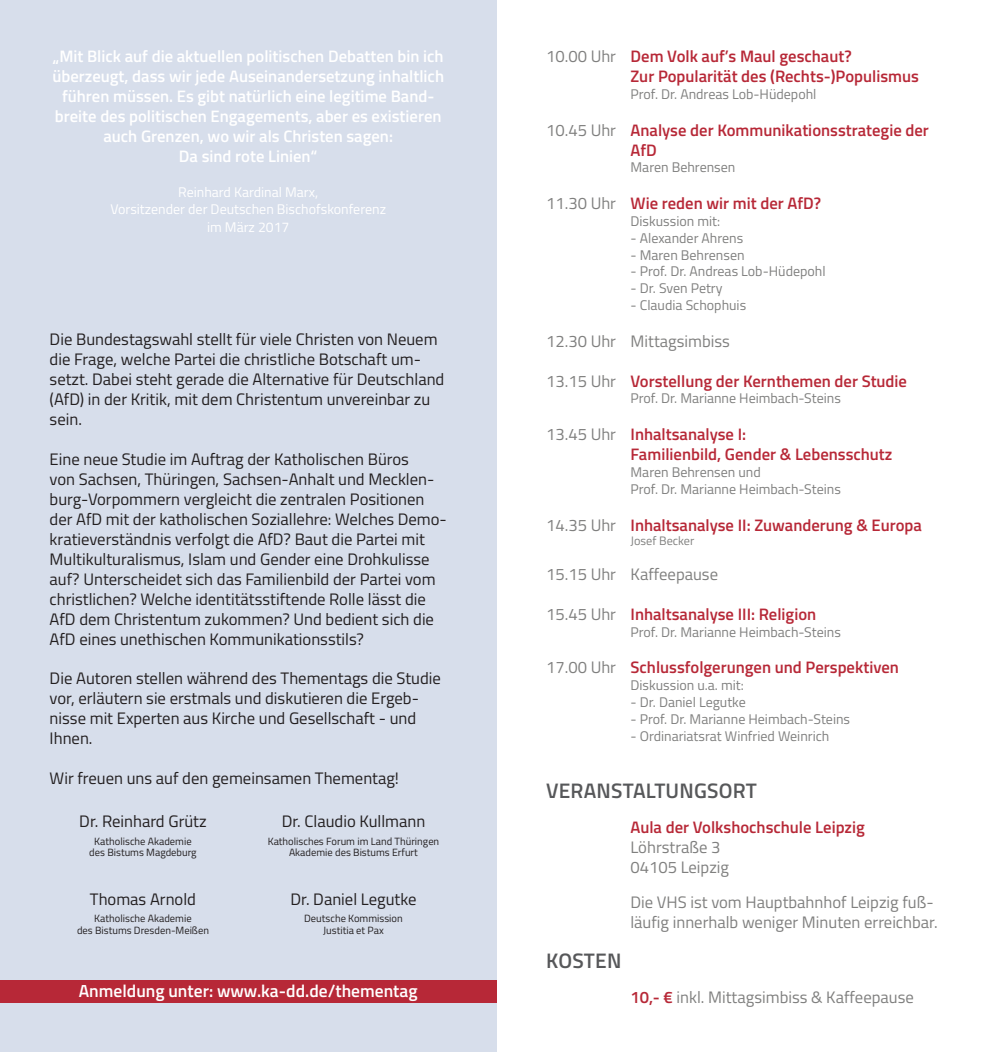
<style>
.page{position:relative;width:993px;height:1052px;background:#fff}
.page>*{position:absolute;margin:0;border:0;box-sizing:border-box;transform-origin:0 0}
.t1{font:600 21px "Titillium";letter-spacing:.01em;color:#57585a}
.t2{font:600 17.5px "Titillium";color:#fff}
.t3{font:16.62px/19.9px "Titillium";color:#231f20}
.t4{font:600 16.62px/19.9px "Titillium";color:#b72837}
.t5{font:600 16.62px/19.9px "Titillium";color:#fff;text-align:center}
.t6{font:16.62px/19.9px "Titillium";color:#80807f}
.t7{font:14px/16.8px "Titillium";color:#80807f}
.t8{font:14px/17.5px "Titillium";color:#fff;text-align:center}
.t9{font:12.25px "Titillium";color:#80807f}
.t10{font:10.5px/11.4px "Titillium";color:#231f20;text-align:center}
.s1{font-weight:400;color:#80807f}
.s2{font-weight:600;color:#b72837}
</style>
<div class="page">
<div style="left:0;top:0;width:496px;height:1052px;background:#d7deeb"></div>
<div style="left:0;top:980px;width:496px;height:22px;background:#b72837"></div>
<p class="t5" style="left:52px;top:45px;width:393px">„Mit Blick auf die aktuellen politischen Debatten bin ich überzeugt, dass wir jede Auseinandersetzung inhaltlich führen müssen. Es gibt natürlich eine legitime Band&shy;breite des politischen Engagements, aber es existieren auch Grenzen, wo wir als Christen sagen:<br>Da sind rote Linien“</p>
<p class="t8" style="left:110px;top:182px;width:277px">Reinhard Kardinal Marx,<br>Vorsitzender der Deutschen Bischofskonferenz im März 2017</p>
<p class="t3" style="left:50px;top:328px;width:396px">Die Bundestagswahl stellt für viele Christen von Neuem die Frage, welche Partei die christliche Botschaft um&shy;setzt. Dabei steht gerade die Alternative für Deutschland (AfD) in der Kritik, mit dem Christentum unvereinbar zu sein.</p>
<p class="t3" style="left:50px;top:448px;width:398px">Eine neue Studie im Auftrag der Katholischen Büros<br>von Sachsen, Thüringen, Sachsen-Anhalt und Mecklen&shy;burg-Vorpommern vergleicht die zentralen Positionen der AfD mit der katholischen Soziallehre: Welches Demo&shy;kratieverständnis verfolgt die AfD? Baut die Partei mit Multikulturalismus, Islam und Gender eine Drohkulisse auf? Unterscheidet sich das Familienbild der Partei vom christlichen? Welche identitätsstiftende Rolle lässt die AfD dem Christentum zukommen? Und bedient sich die AfD eines unethischen Kommunikationsstils?</p>
<p class="t3" style="left:50px;top:668px;width:392px">Die Autoren stellen während des Thementags die Studie vor, erläutern sie erstmals und diskutieren die Ergeb&shy;nisse mit Experten aus Kirche und Gesellschaft - und Ihnen.</p>
<p class="t3" style="left:50px;top:767px;width:351px">Wir freuen uns auf den gemeinsamen Thementag!</p>
<p class="t3" style="left:79px;top:810px;width:129px">Dr. Reinhard Grütz</p>
<p class="t10" style="left:89px;top:835px;width:109px">Katholische Akademie des Bistums Magdeburg</p>
<p class="t3" style="left:90px;top:888px;width:108px">Thomas Arnold</p>
<p class="t10" style="left:77px;top:912px;width:133px">Katholische Akademie<br>des Bistums Dresden-Meißen</p>
<p class="t3" style="left:281px;top:810px;width:145px">Dr. Claudio Kullmann</p>
<p class="t10" style="left:267px;top:835px;width:173px">Katholisches Forum im Land Thüringen<br>Akademie des Bistums Erfurt</p>
<p class="t3" style="left:290px;top:888px;width:127px">Dr. Daniel Legutke</p>
<p class="t10" style="left:304px;top:912px;width:100px">Deutsche Kommission<br>Justitia et Pax</p>
<p class="t2" style="left:79px;top:977px;width:340px">Anmeldung unter: www.ka-dd.de/thementag</p>
<p class="t4" style="left:630px;top:45px;width:290px;text-indent:-84px"><span class="s1">10.00 Uhr</span> Dem Volk auf’s Maul geschaut?<br>Zur Popularität des (Rechts-)Populismus</p>
<p class="t7" style="left:630px;top:85px;width:187px">Prof. Dr. Andreas Lob-Hüdepohl</p>
<p class="t4" style="left:630px;top:119px;width:300px;text-indent:-84px"><span class="s1">10.45 Uhr</span> Analyse der Kommunikationsstrategie der<br>AfD</p>
<p class="t7" style="left:630px;top:158px;width:106px">Maren Behrensen</p>
<p class="t4" style="left:546px;top:192px;width:276px"><span class="s1">11.30 Uhr</span> Wie reden wir mit der AfD?</p>
<p class="t7" style="left:630px;top:212px;width:91px">Diskussion mit:</p>
<p class="t7" style="left:630px;top:229px;width:114px">- Alexander Ahrens</p>
<p class="t7" style="left:630px;top:245px;width:115px">- Maren Behrensen</p>
<p class="t7" style="left:630px;top:262px;width:197px">- Prof. Dr. Andreas Lob-Hüdepohl</p>
<p class="t7" style="left:630px;top:279px;width:93px">- Dr. Sven Petry</p>
<p class="t7" style="left:630px;top:296px;width:117px">- Claudia Schophuis</p>
<p class="t6" style="left:546px;top:330px;width:185px">12.30 Uhr Mittagsimbiss</p>
<p class="t4" style="left:546px;top:370px;width:362px"><span class="s1">13.15 Uhr</span> Vorstellung der Kernthemen der Studie</p>
<p class="t7" style="left:630px;top:389px;width:212px">Prof. Dr. Marianne Heimbach-Steins</p>
<p class="t4" style="left:630px;top:423px;width:263px;text-indent:-84px"><span class="s1">13.45 Uhr</span> Inhaltsanalyse I:<br>Familienbild, Gender &amp; Lebensschutz</p>
<p class="t7" style="left:630px;top:463px;width:212px">Maren Behrensen und<br>Prof. Dr. Marianne Heimbach-Steins</p>
<p class="t4" style="left:546px;top:514px;width:377px"><span class="s1">14.35 Uhr</span> Inhaltsanalyse II: Zuwanderung &amp; Europa</p>
<p class="t9" style="left:630px;top:532px;width:65px">Josef Becker</p>
<p class="t6" style="left:546px;top:563px;width:173px">15.15 Uhr Kaffeepause</p>
<p class="t4" style="left:546px;top:603px;width:271px"><span class="s1">15.45 Uhr</span> Inhaltsanalyse III: Religion</p>
<p class="t7" style="left:630px;top:622px;width:212px">Prof. Dr. Marianne Heimbach-Steins</p>
<p class="t4" style="left:546px;top:657px;width:354px"><span class="s1">17.00 Uhr</span> Schlussfolgerungen und Perspektiven</p>
<p class="t7" style="left:630px;top:676px;width:115px">Diskussion u.a. mit:</p>
<p class="t7" style="left:630px;top:693px;width:117px">- Dr. Daniel Legutke</p>
<p class="t7" style="left:630px;top:710px;width:221px">- Prof. Dr. Marianne Heimbach-Steins</p>
<p class="t7" style="left:630px;top:726px;width:200px">- Ordinariatsrat Winfried Weinrich</p>
<p class="t1" style="left:546px;top:775px;width:212px">VERANSTALTUNGSORT</p>
<p class="t4" style="left:630px;top:816px;width:236px">Aula der Volkshochschule Leipzig</p>
<p class="t6" style="left:630px;top:836px;width:100px">Löhrstraße 3<br>04105 Leipzig</p>
<p class="t6" style="left:630px;top:891px;width:309px">Die VHS ist vom Hauptbahnhof Leipzig fuß&shy;läufig innerhalb weniger Minuten erreichbar.</p>
<p class="t1" style="left:546px;top:945px;width:77px">KOSTEN</p>
<p class="t6" style="left:630px;top:986px;width:285px"><span class="s2">10,- €</span> inkl. Mittagsimbiss &amp; Kaffeepause</p>
</div>
